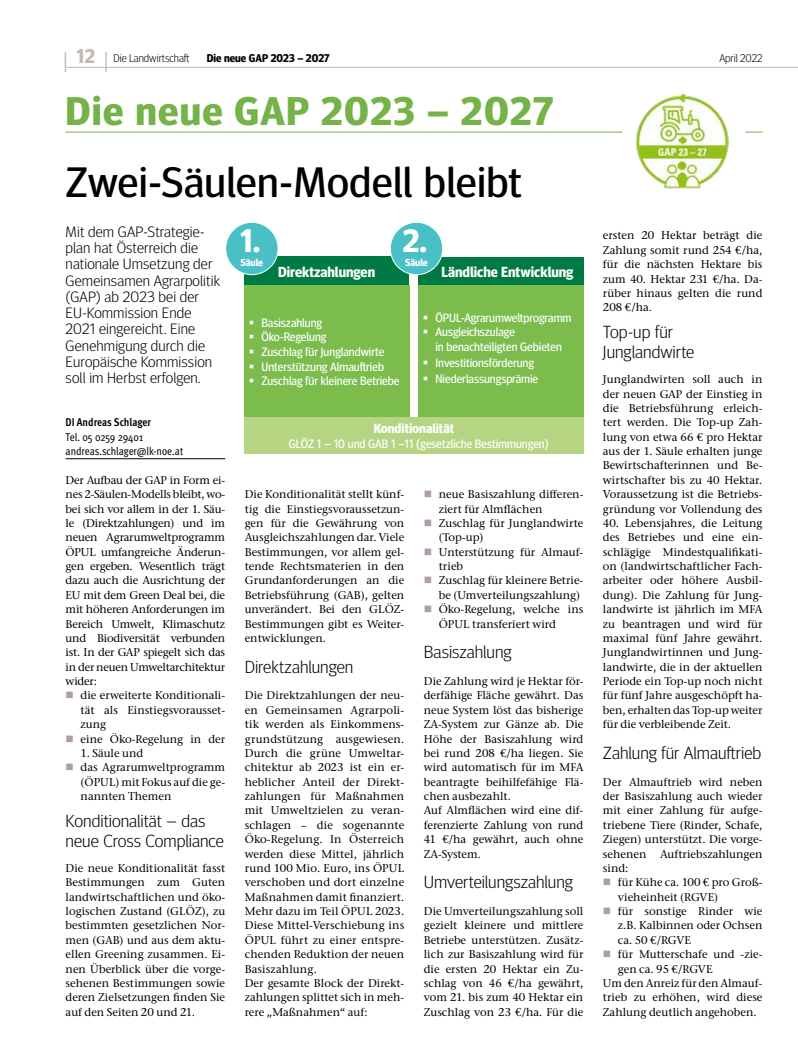
<style>
.page{position:relative;width:798px;height:1063px;background:#fff}
.page>*{position:absolute;margin:0;border:0;box-sizing:border-box;transform-origin:0 0}
.t1{font:42.5px "Meta Head OT";letter-spacing:.01em;color:#000;scale:1.05 1}
.t2{font:700 40px "Meta Head OT";letter-spacing:.03em;color:#75b349;scale:1.05 1}
.t3{font:700 32.38px "Meta Head OT";color:#fff}
.t4{font:300 17.5px/20px "Meta Head OT";color:#000;scale:1.05 1}
.t5{font:300 15px/16.2px "Meta Head OT";letter-spacing:.01em;color:#000;scale:1.05 1}
.t6{font:700 14.62px "Meta Head OT";color:#fff}
.t7{font:700 13.38px "Meta Head OT";color:#fff}
.t8{font:12.12px/14.6px "Meta Head OT";color:#fff}
.t9{font:500 11.25px/14.4px "Stone Serif ITC Pro";color:#000;text-align:justify}
.t10{font:condensed 11.25px/14.4px "Meta OT";letter-spacing:-.005em;color:#000}
.t11{font:300 11.25px "Meta Head OT";color:#000}
.t12{font:700 11.25px "Meta Head OT";color:#000}
.t13{font:700 condensed 11.25px "Meta OT";letter-spacing:-.005em;color:#000}
.t14{font:700 10.12px "Meta Head OT";color:#fff}
.s1{font-family:"Myriad Pro";font-weight:400;font-size:20px;color:#c6b7b4}
.s2{font-weight:700;font-size:20px;color:#c6b7b4}
</style>
<div class="page">
<hr style="left:66px;top:132px;width:696px;height:1px;background:#75b349">
<hr style="left:66px;top:67px;width:731px;height:1px;background:#c6b7b4">
<img style="left:615px;top:67px;width:134px;height:122px">
<hr style="left:66px;top:459px;width:159px;height:1px;background:#000">
<div style="left:244px;top:256px;width:164px;height:29px;background:#007a44"></div>
<div style="left:244px;top:285px;width:165px;height:132px;background:#7bbc4d"></div>
<div style="left:225px;top:222px;width:53px;height:53px;background:#49c0c6;border-radius:50%"></div>
<div style="left:225px;top:222px;width:53px;height:53px;border:1px solid #fff;border-radius:50%"></div>
<div style="left:418px;top:285px;width:165px;height:135px;background:#7bbc4d"></div>
<div style="left:418px;top:257px;width:165px;height:28px;background:#007a44"></div>
<div style="left:390px;top:222px;width:52px;height:53px;background:#49c0c6;border-radius:50%"></div>
<div style="left:389px;top:222px;width:54px;height:53px;border:1px solid #fff;border-radius:50%"></div>
<div style="left:244px;top:417px;width:339px;height:37px;background:#b5d583"></div>
<p class="t11" style="left:63px;top:51px;width:128px"><span class="s1">|</span> <span class="s2">12</span> <span class="s1">|</span> Die Landwirtschaft</p>
<p class="t12" style="left:207px;top:51px;width:124px">Die neue GAP 2023 – 2027</p>
<p class="t11" style="left:719px;top:51px;width:45px">April 2022</p>
<h2 class="t2" style="left:66px;top:87px;width:466px">Die neue GAP 2023 – 2027</h2>
<h1 class="t1" style="left:66px;top:156px;width:436px">Zwei-Säulen-Modell bleibt</h1>
<h3 class="t5" style="left:66px;top:223px;width:149px">Mit dem GAP-Strategie&shy;plan hat Österreich die nationale Umsetzung der<br>Gemeinsamen Agrarpolitik (GAP) ab 2023 bei der<br>EU-Kommission Ende<br>2021 eingereicht. Eine<br>Genehmigung durch die<br>Europäische Kommission soll im Herbst erfolgen.</h3>
<p class="t13" style="left:66px;top:415px;width:87px">DI Andreas Schlager</p>
<p class="t10" style="left:66px;top:429px;width:119px">Tel. 05 0259 29401 andreas.schlager@lk-noe.at</p>
<p class="t9" style="left:66px;top:473px;width:161px">Der Aufbau der GAP in Form ei&shy;nes 2-Säulen-Modells bleibt, wo&shy;bei sich vor allem in der 1. Säu&shy;le (Direktzahlungen) und im neuen Agrarumweltprogramm ÖPUL umfangreiche Änderun&shy;gen ergeben. Wesentlich trägt dazu auch die Ausrichtung der EU mit dem Green Deal bei, die mit höheren Anforderungen im Bereich Umwelt, Klimaschutz und Biodiversität verbunden ist. In der GAP spiegelt sich das in der neuen Umweltarchitektur wider:</p>
<p class="t9" style="left:81px;top:688px;width:146px;text-align:left">die erweiterte Konditionali&shy;tät als Einstiegsvorausset&shy;zung<br>eine Öko-Regelung in der</p>
<p class="t9" style="left:81px;top:746px;width:146px;text-align:left">1. Säule und<br>das Agrarumweltprogramm (ÖPUL) mit Fokus auf die ge&shy;nannten Themen</p>
<h3 class="t4" style="left:66px;top:811px;width:152px">Konditionalität – das neue Cross Compliance</h3>
<p class="t9" style="left:66px;top:861px;width:161px">Die neue Konditionalität fasst Bestimmungen zum Guten landwirtschaftlichen und öko&shy;logischen Zustand (GLÖZ), zu bestimmten gesetzlichen Nor&shy;men (GAB) und aus dem aktu&shy;ellen Greening zusammen. Ei&shy;nen Überblick über die vorge&shy;sehenen Bestimmungen sowie deren Zielsetzungen finden Sie auf den Seiten 20 und 21.</p>
<h3 class="t3" style="left:402px;top:222px;width:26px">2.</h3>
<p class="t14" style="left:405px;top:256px;width:24px">Säule</p>
<h3 class="t3" style="left:240px;top:222px;width:22px">1.</h3>
<p class="t14" style="left:240px;top:256px;width:24px">Säule</p>
<p class="t6" style="left:278px;top:263px;width:98px">Direktzahlungen</p>
<p class="t8" style="left:249px;top:315px;width:75px">▪ Basiszahlung</p>
<p class="t8" style="left:249px;top:330px;width:79px">▪ Öko-Regelung</p>
<p class="t8" style="left:249px;top:345px;width:137px">▪ Zuschlag für Junglandwirte</p>
<p class="t8" style="left:249px;top:359px;width:137px">▪ Unterstützung Almauftrieb</p>
<p class="t8" style="left:249px;top:374px;width:152px">▪ Zuschlag für kleinere Betriebe</p>
<p class="t6" style="left:441px;top:263px;width:133px">Ländliche Entwicklung</p>
<p class="t8" style="left:422px;top:310px;width:150px">▪ ÖPUL-Agrarumweltprogramm</p>
<p class="t8" style="left:435px;top:325px;width:128px;text-indent:-13px">▪ Ausgleichszulage<br>in benachteiligten Gebieten</p>
<p class="t8" style="left:422px;top:356px;width:113px">▪ Investitionsförderung</p>
<p class="t8" style="left:422px;top:372px;width:117px">▪ Niederlassungsprämie</p>
<p class="t7" style="left:373px;top:421px;width:82px">Konditionalität</p>
<p class="t8" style="left:289px;top:436px;width:261px">GLÖZ 1 – 10 und GAB 1 –11 (gesetzliche Bestimmungen)</p>
<p class="t9" style="left:244px;top:487px;width:161px">Die Konditionalität stellt künf&shy;tig die Einstiegsvoraussetzun&shy;gen für die Gewährung von Ausgleichszahlungen dar. Viele Bestimmungen, vor allem gel&shy;tende Rechtsmaterien in den Grundanforderungen an die Betriebsführung (GAB), gelten unverändert. Bei den GLÖZ-Bestimmungen gibt es Weiter&shy;entwicklungen.</p>
<h3 class="t4" style="left:244px;top:656px;width:105px">Direktzahlungen</h3>
<p class="t9" style="left:244px;top:688px;width:161px;text-align:left">Die Direktzahlungen der neu&shy;en Gemeinsamen Agrarpoli&shy;tik werden als Einkommens&shy;grundstützung ausgewiesen.<br>Durch die grüne Umweltar&shy;chitektur ab 2023 ist ein er&shy;heblicher Anteil der Direkt&shy;zahlungen für Maßnahmen mit Umweltzielen zu veran&shy;schlagen – die sogenannte<br>Öko-Regelung. In Österreich werden diese Mittel, jährlich rund 100 Mio. Euro, ins ÖPUL verschoben und dort einzelne<br>Maßnahmen damit finanziert.<br>Mehr dazu im Teil ÖPUL 2023.<br>Diese Mittel-Verschiebung ins<br>ÖPUL führt zu einer entspre&shy;chenden Reduktion der neuen<br>Basiszahlung.<br>Der gesamte Block der Direkt&shy;zahlungen splittet sich in meh&shy;rere „Maßnahmen“ auf:</p>
<p class="t9" style="left:438px;top:487px;width:146px;text-align:left">neue Basiszahlung differen&shy;ziert für Almflächen<br>Zuschlag für Junglandwirte (Top-up)<br>Unterstützung für Almauf&shy;trieb<br>Zuschlag für kleinere Betrie&shy;be (Umverteilungszahlung)<br>Öko-Regelung, welche ins<br>ÖPUL transferiert wird</p>
<h3 class="t4" style="left:423px;top:642px;width:85px">Basiszahlung</h3>
<p class="t9" style="left:423px;top:674px;width:161px;text-align:left">Die Zahlung wird je Hektar för&shy;derfähige Fläche gewährt. Das neue System löst das bisherige<br>ZA-System zur Gänze ab. Die<br>Höhe der Basiszahlung wird bei rund 208 €/ha liegen. Sie wird automatisch für im MFA beantragte beihilfefähige Flä&shy;chen ausbezahlt.<br>Auf Almflächen wird eine dif&shy;ferenzierte Zahlung von rund<br>41 €/ha gewährt, auch ohne<br>ZA-System.</p>
<h3 class="t4" style="left:423px;top:872px;width:143px">Umverteilungszahlung</h3>
<p class="t9" style="left:423px;top:904px;width:161px">Die Umverteilungszahlung soll gezielt kleinere und mittlere Betriebe unterstützen. Zusätz&shy;lich zur Basiszahlung wird für die ersten 20 Hektar ein Zu&shy;schlag von 46 €/ha gewährt, vom 21. bis zum 40 Hektar ein Zuschlag von 23 €/ha. Für die</p>
<p class="t9" style="left:602px;top:228px;width:161px">ersten 20 Hektar beträgt die Zahlung somit rund 254 €/ha, für die nächsten Hektare bis zum 40. Hektar 231 €/ha. Da&shy;rüber hinaus gelten die rund 208 €/ha.</p>
<h3 class="t4" style="left:602px;top:322px;width:88px">Top-up für<br>Junglandwirte</h3>
<p class="t9" style="left:602px;top:372px;width:161px">Junglandwirten soll auch in der neuen GAP der Einstieg in die Betriebsführung erleich&shy;tert werden. Die Top-up Zah&shy;lung von etwa 66 € pro Hektar aus der 1. Säule erhalten junge Bewirtschafterinnen und Be&shy;wirtschafter bis zu 40 Hektar.<br>Voraussetzung ist die Betriebs&shy;gründung vor Vollendung des</p>
<p class="t9" style="left:602px;top:516px;width:161px">40. Lebensjahres, die Leitung des Betriebes und eine ein&shy;schlägige Mindestqualifikati&shy;on (landwirtschaftlicher Fach&shy;arbeiter oder höhere Ausbil&shy;dung). Die Zahlung für Jung&shy;landwirte ist jährlich im MFA zu beantragen und wird für maximal fünf Jahre gewährt.<br>Junglandwirtinnen und Jung&shy;landwirte, die in der aktuellen Periode ein Top-up noch nicht für fünf Jahre ausgeschöpft ha&shy;ben, erhalten das Top-up weiter für die verbleibende Zeit.</p>
<h3 class="t4" style="left:602px;top:743px;width:152px">Zahlung für Almauftrieb</h3>
<p class="t9" style="left:602px;top:775px;width:161px">Der Almauftrieb wird neben der Basiszahlung auch wieder mit einer Zahlung für aufge&shy;triebene Tiere (Rinder, Schafe, Ziegen) unterstützt. Die vorge&shy;sehenen Auftriebszahlungen sind:</p>
<p class="t9" style="left:617px;top:875px;width:146px">für Kühe ca. 100 € pro Groß-</p>
<p class="t9" style="left:617px;top:890px;width:102px">vieheinheit (RGVE)</p>
<p class="t9" style="left:617px;top:904px;width:146px">für sonstige Rinder wie</p>
<p class="t9" style="left:617px;top:918px;width:146px">z.B. Kalbinnen oder Ochsen</p>
<p class="t9" style="left:617px;top:933px;width:75px">ca. 50 €/RGVE</p>
<p class="t9" style="left:617px;top:947px;width:146px">für Mutterschafe und -zie-</p>
<p class="t9" style="left:617px;top:962px;width:96px">gen ca. 95 €/RGVE</p>
<p class="t9" style="left:602px;top:976px;width:161px">Um den Anreiz für den Almauf-</p>
<p class="t9" style="left:602px;top:990px;width:161px">trieb zu erhöhen, wird diese</p>
<p class="t9" style="left:602px;top:1005px;width:155px">Zahlung deutlich angehoben.</p>
</div>
